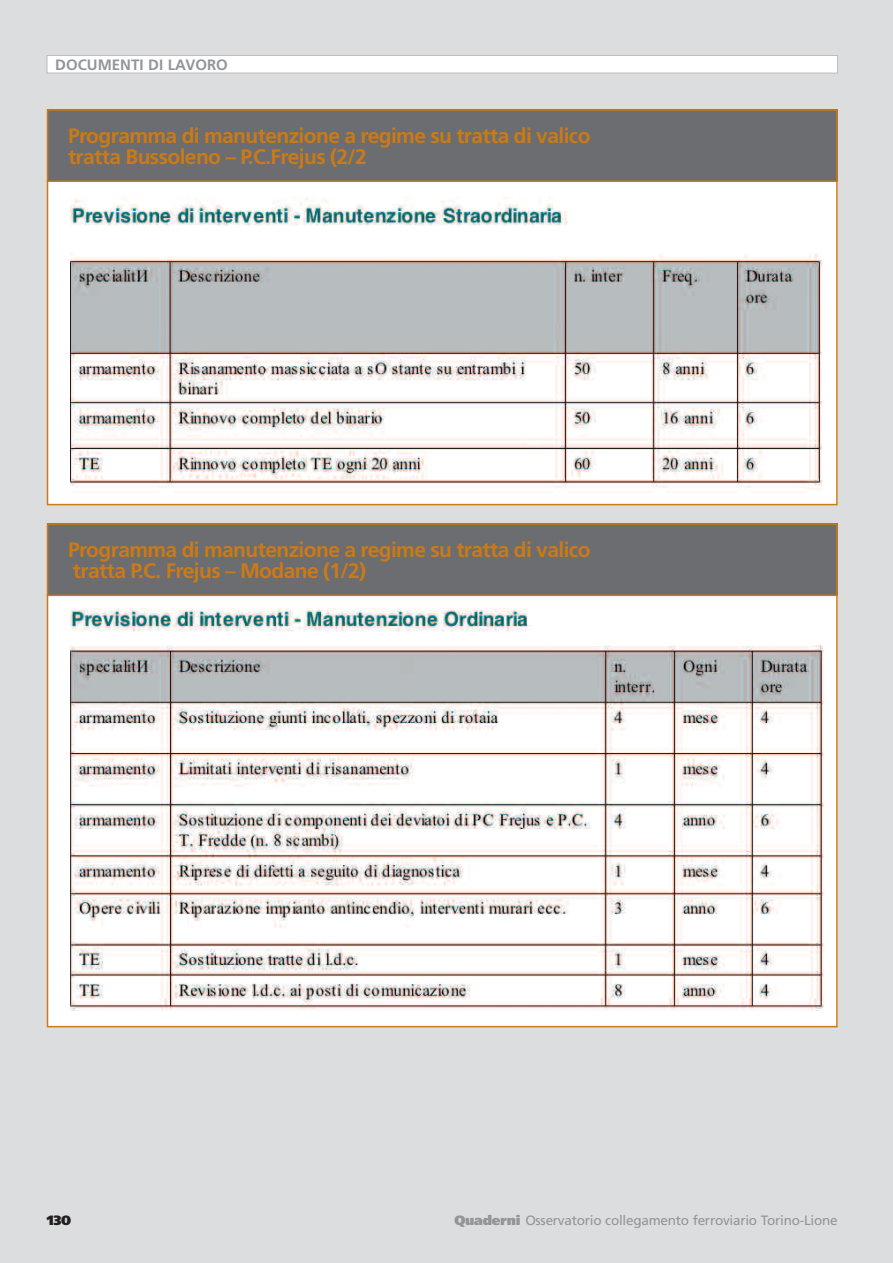
<style>
.page{position:relative;width:893px;height:1263px;background:#dcdddf}
.page>*{position:absolute;margin:0;border:0;box-sizing:border-box;transform-origin:0 0}
.t1{font:700 21px/21px "Frutiger";letter-spacing:-.03em;color:#cb7a16}
.t2{font:700 15px "Frutiger";color:#939598}
.t3{font:13.5px "Frutiger";letter-spacing:-.015em;color:#939598}
.t4{font:900 13.5px "Frutiger";color:#231f20}
.s1{font-weight:900}
</style>
<div class="page">
<div style="left:47px;top:182px;width:791px;height:323px;background:#fff"></div>
<div style="left:47px;top:596px;width:791px;height:430px;background:#fff"></div>
<div style="left:47px;top:56px;width:790px;height:17px;background:#fff"></div>
<div style="left:47px;top:55px;width:791px;height:18px;border:1px solid #bcbdc0"></div>
<div style="left:47px;top:523px;width:791px;height:72px;background:#6c6d70"></div>
<hr style="left:47px;top:595px;width:791px;height:1px;background:#cb7a16">
<img style="left:71px;top:609px;width:753px;height:401px">
<div style="left:47px;top:109px;width:791px;height:72px;background:#6c6d70"></div>
<div style="left:47px;top:109px;width:791px;height:396px;border:2px solid #cb7a16"></div>
<hr style="left:47px;top:180px;width:791px;height:2px;background:#cb7a16">
<img style="left:70px;top:197px;width:753px;height:292px">
<p class="t2" style="left:55px;top:58px;width:174px">DOCUMENTI DI LAVORO</p>
<p class="t1" style="left:68px;top:127px;width:524px">Programma di manutenzione a regime su tratta di valico tratta Bussoleno – P.C.Frejus (2/2</p>
<p class="t1" style="left:68px;top:541px;width:524px">Programma di manutenzione a regime su tratta di valico tratta P.C. Frejus – Modane (1/2)</p>
<p class="t4" style="left:47px;top:1215px;width:26px">130</p>
<p class="t3" style="left:455px;top:1215px;width:384px"><span class="s1">Quaderni</span> Osservatorio collegamento ferroviario Torino-Lione</p>
</div>
